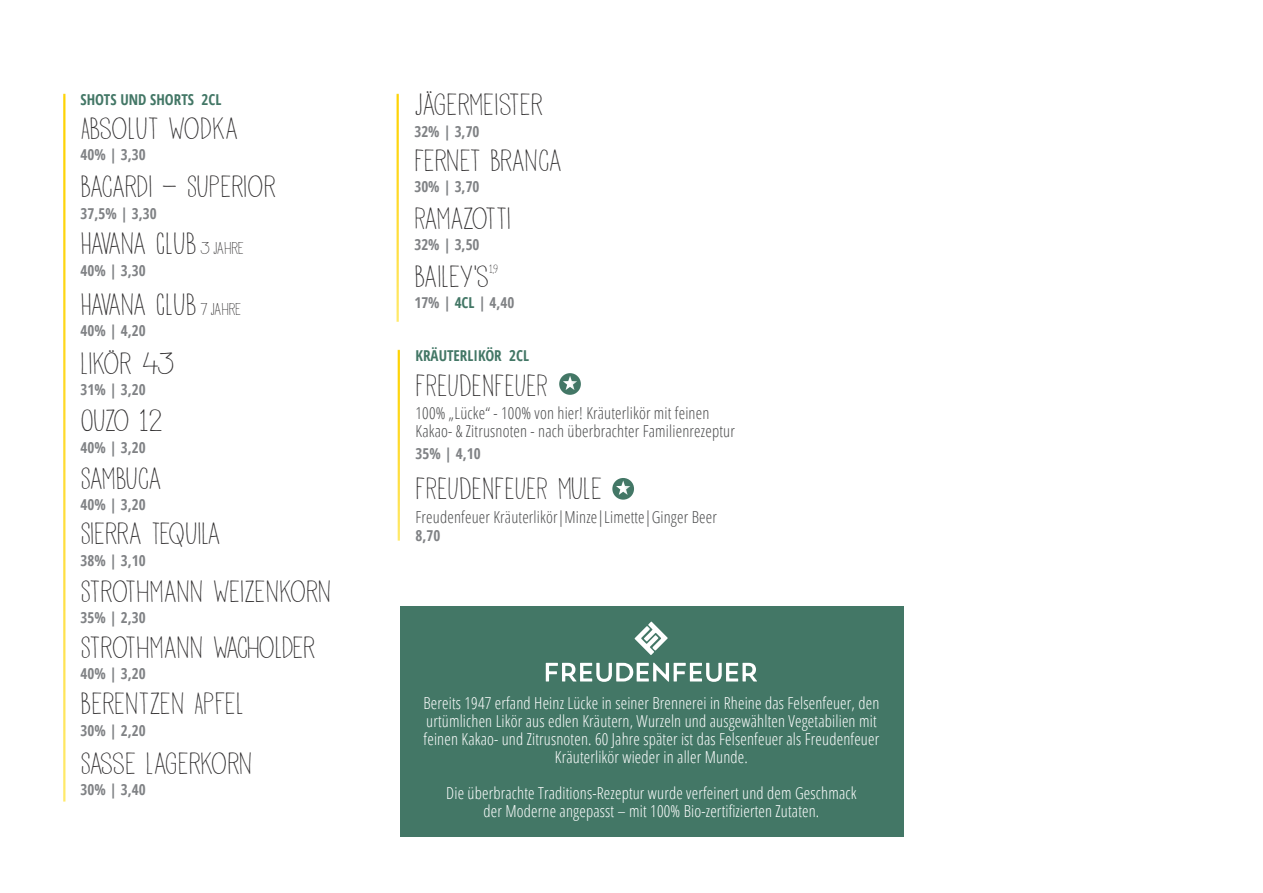
<style>
.page{position:relative;width:1263px;height:893px;background:#fff}
.page>*{position:absolute;margin:0;border:0;box-sizing:border-box;transform-origin:0 0}
.t1{font:27px/57.3px "DK Pisang";letter-spacing:-.02em;color:#312f30}
.t2{font:27px "DK Pisang";color:#312f30}
.t3{font:27px/58.3px "DK Pisang";letter-spacing:-.03em;color:#312f30}
.t4{font:27px "DK Pisang";letter-spacing:-.045em;color:#312f30}
.t5{font:300 condensed 16.5px/18px "Open Sans";letter-spacing:.01em;color:#fff;text-align:center}
.t6{font:300 condensed 16.5px/18px "Open Sans";letter-spacing:.01em;color:#4b4c4d}
.t7{font:700 condensed 15px "Open Sans";color:#808285}
.t8{font:700 condensed 15px "Open Sans";color:#437766}
.t9{font:10.5px "DK Pisang";color:#312f30}
.s1{font-size:15px}
.s2{color:#437766}
</style>
<div class="page">
<div style="left:400px;top:606px;width:503px;height:231px;background:#437766"></div>
<svg style="left:634px;top:621px;width:34px;height:34px"></svg>
<svg style="left:546px;top:663px;width:211px;height:19px"></svg>
<svg style="left:612px;top:478px;width:22px;height:22px"></svg>
<svg style="left:616px;top:481px;width:14px;height:14px"></svg>
<svg style="left:559px;top:373px;width:22px;height:22px"></svg>
<svg style="left:563px;top:376px;width:14px;height:14px"></svg>
<p class="t8" style="left:81px;top:89px;width:142px">SHOTS UND SHORTS 2CL</p>
<h1 class="t2" style="left:81px;top:112px;width:159px">ABSOLUT WODKA</h1>
<p class="t7" style="left:81px;top:145px;width:67px">40% | 3,30</p>
<h1 class="t1" style="left:81px;top:159px;width:197px">BACARDI - SUPERIOR<br>HAVANA CLUB <span class="s1">3 JAHRE</span></h1>
<h1 class="t1" style="left:81px;top:276px;width:252px">HAVANA CLUB <span class="s1">7 JAHRE<br></span>LIKÖR 43<br>OUZO 12<br>SAMBUCA<br>SIERRA TEQUILA<br>STROTHMANN WEIZENKORN<br>STROTHMANN WACHOLDER</h1>
<p class="t7" style="left:81px;top:203px;width:78px">37,5% | 3,30</p>
<p class="t7" style="left:81px;top:260px;width:67px">40% | 3,30</p>
<p class="t7" style="left:81px;top:320px;width:67px">40% | 4,20</p>
<p class="t7" style="left:81px;top:379px;width:67px">31% | 3,20</p>
<p class="t7" style="left:81px;top:437px;width:67px">40% | 3,20</p>
<p class="t7" style="left:81px;top:494px;width:67px">40% | 3,20</p>
<p class="t7" style="left:81px;top:550px;width:67px">38% | 3,10</p>
<p class="t7" style="left:81px;top:607px;width:67px">35% | 2,30</p>
<p class="t7" style="left:81px;top:664px;width:67px">40% | 3,20</p>
<h1 class="t2" style="left:80px;top:687px;width:165px">BERENTZEN APFEL</h1>
<h1 class="t4" style="left:80px;top:747px;width:173px">SASSE LAGERKORN</h1>
<p class="t7" style="left:80px;top:720px;width:67px">30% | 2,20</p>
<p class="t7" style="left:80px;top:779px;width:67px">30% | 3,40</p>
<h1 class="t2" style="left:414px;top:88px;width:131px">JÄGERMEISTER</h1>
<p class="t7" style="left:414px;top:121px;width:67px">32% | 3,70</p>
<h1 class="t3" style="left:414px;top:131px;width:149px">FERNET BRANCA<br>RAMAZOTTI</h1>
<p class="t7" style="left:414px;top:176px;width:67px">30% | 3,70</p>
<p class="t7" style="left:414px;top:235px;width:67px">32% | 3,50</p>
<h1 class="t2" style="left:414px;top:259px;width:76px">BAILEY‘S</h1>
<p class="t9" style="left:489px;top:262px;width:10px">1,9</p>
<p class="t7" style="left:414px;top:292px;width:102px">17% | <span class="s2">4CL</span> | 4,40</p>
<p class="t8" style="left:415px;top:345px;width:115px">KRÄUTERLIKÖR 2CL</p>
<h1 class="t2" style="left:415px;top:368px;width:134px">FREUDENFEUER</h1>
<p class="t6" style="left:415px;top:403px;width:321px">100% „Lücke“ - 100% von hier! Kräuterlikör mit feinen<br>Kakao- &amp; Zitrusnoten - nach überbrachter Familienrezeptur</p>
<p class="t7" style="left:415px;top:443px;width:67px">35% | 4,10</p>
<h1 class="t2" style="left:415px;top:472px;width:188px">FREUDENFEUER MULE</h1>
<p class="t6" style="left:415px;top:507px;width:303px">Freudenfeuer Kräuterlikör|Minze|Limette|Ginger Beer</p>
<p class="t7" style="left:415px;top:525px;width:26px">8,70</p>
<p class="t5" style="left:423px;top:693px;width:457px">Bereits 1947 erfand Heinz Lücke in seiner Brennerei in Rheine das Felsenfeuer, den urtümlichen Likör aus edlen Kräutern, Wurzeln und ausgewählten Vegetabilien mit feinen Kakao- und Zitrusnoten. 60 Jahre später ist das Felsenfeuer als Freudenfeuer Kräuterlikör wieder in aller Munde.</p>
<p class="t5" style="left:446px;top:783px;width:412px">Die überbrachte Traditions-Rezeptur wurde verfeinert und dem Geschmack der Moderne angepasst – mit 100% Bio-zertifizierten Zutaten.</p>
</div>
